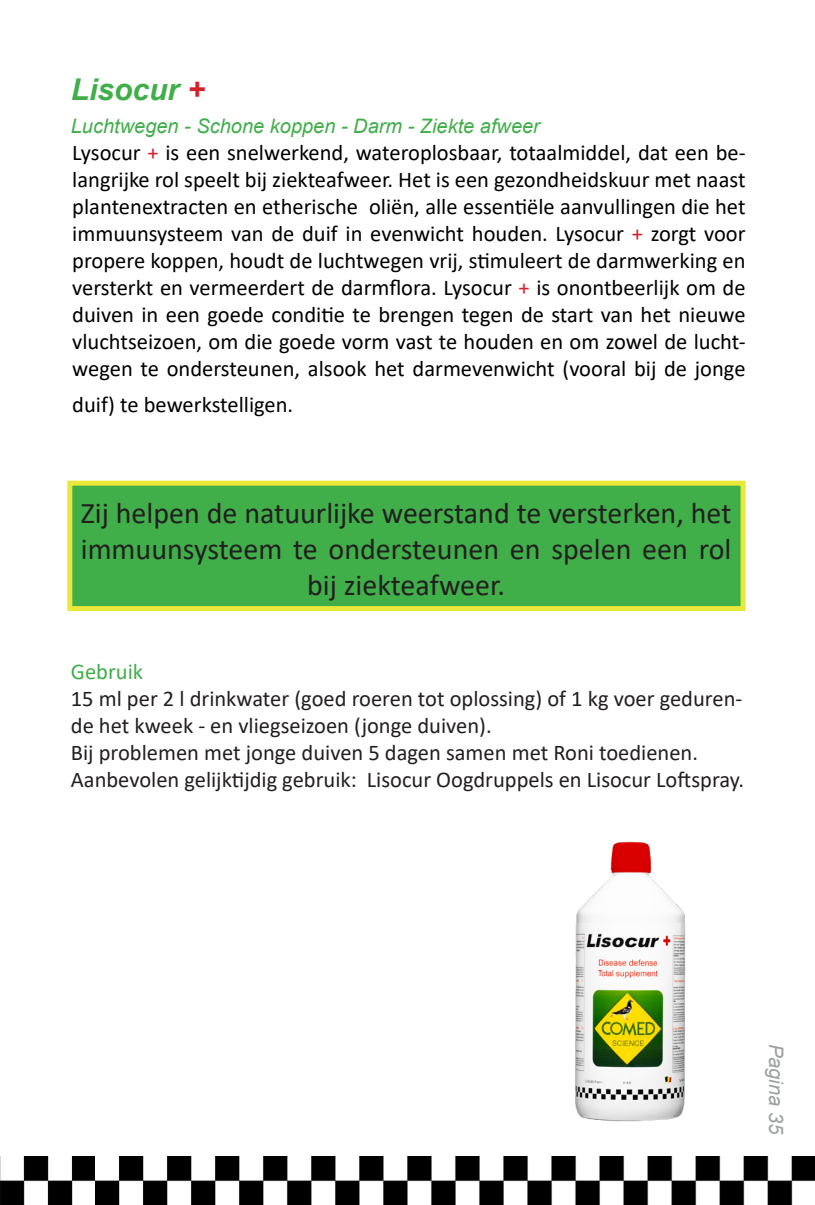
<style>
.page{position:relative;width:815px;height:1205px;background:#fff}
.page>*{position:absolute;margin:0;border:0;box-sizing:border-box;transform-origin:0 0}
.t1{font:30px/36px "Calibri";color:#231f20;text-align:center}
.t2{font:italic 700 30px "Arial";color:#40ae49}
.t3{font:22.5px/27px "Calibri";color:#000;text-align:justify}
.t4{font:22.5px/27px "Calibri";color:#231f20}
.t5{font:22.5px "Calibri";color:#40ae49}
.t6{font:italic 20px "Arial";color:#40ae49}
.t7{font:italic 20px "Arial";color:#9ca1a2}
.s1{color:#d3222b}
</style>
<div class="page">
<img style="left:0;top:1157px;width:815px;height:48px">
<div style="left:67px;top:481px;width:679px;height:130px;background:#40ae49;border:5px solid #eae83a"></div>
<img style="left:575px;top:841px;width:111px;height:281px">
<p class="t2" style="left:71px;top:69px;width:136px">Lisocur <span class="s1">+</span></p>
<p class="t6" style="left:71px;top:113px;width:471px">Luchtwegen - Schone koppen - Darm - Ziekte afweer</p>
<p class="t3" style="left:72px;top:139px;width:675px">Lysocur <span class="s1">+</span> is een snelwerkend, wateroplosbaar, totaalmiddel, dat een be&shy;langrijke rol speelt bij ziekteafweer. Het is een gezondheidskuur met naast plantenextracten en etherische oliën, alle essentiële aanvullingen die het immuunsysteem van de duif in evenwicht houden. Lysocur <span class="s1">+</span> zorgt voor propere koppen, houdt de luchtwegen vrij, stimuleert de darmwerking en versterkt en vermeerdert de darmflora. Lysocur <span class="s1">+</span> is onontbeerlijk om de duiven in een goede conditie te brengen tegen de start van het nieuwe vluchtseizoen, om die goede vorm vast te houden en om zowel de lucht&shy;wegen te ondersteunen, alsook het darmevenwicht (vooral bij de jonge</p>
<p class="t3" style="left:72px;top:391px;width:222px">duif) te bewerkstelligen.</p>
<p class="t1" style="left:81px;top:495px;width:652px">Zij helpen de natuurlijke weerstand te versterken, het immuunsysteem te ondersteunen en spelen een rol bij ziekteafweer.</p>
<p class="t5" style="left:71px;top:655px;width:74px">Gebruik</p>
<p class="t4" style="left:71px;top:684px;width:673px">15 ml per 2 l drinkwater (goed roeren tot oplossing) of 1 kg voer geduren&shy;de het kweek - en vliegseizoen (jonge duiven).</p>
<p class="t4" style="left:71px;top:738px;width:629px">Bij problemen met jonge duiven 5 dagen samen met Roni toedienen.</p>
<p class="t4" style="left:71px;top:765px;width:675px">Aanbevolen gelijktijdig gebruik: Lisocur Oogdruppels en Lisocur Loftspray.</p>
<p class="t7" style="left:789px;top:1044px;width:92px;rotate:90deg">Pagina 35</p>
</div>
